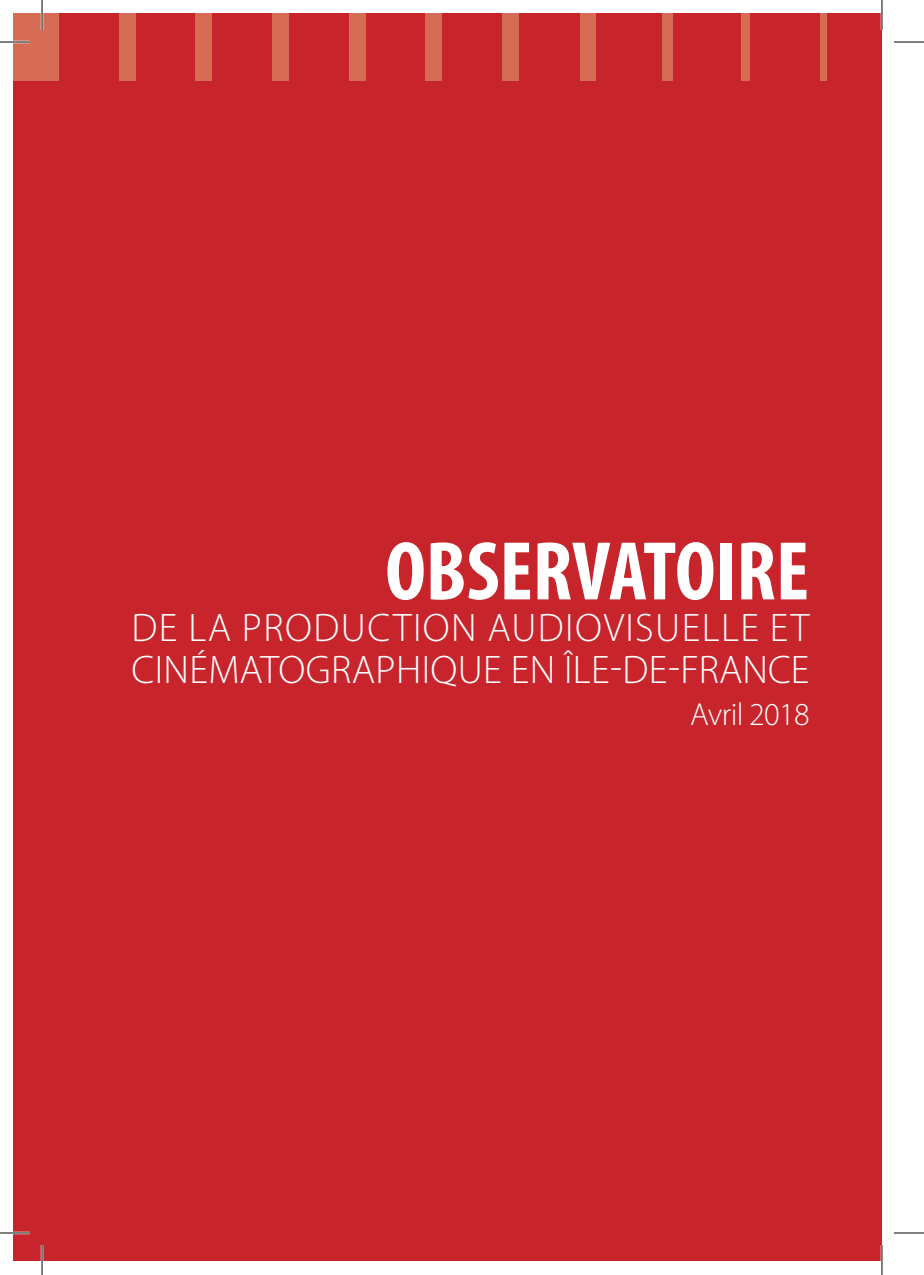
<style>
.page{position:relative;width:924px;height:1275px;background:#fff}
.page>*{position:absolute;margin:0;border:0;box-sizing:border-box;transform-origin:0 0}
.t1{font:700 condensed 84px "Myriad Pro";color:#fff}
.t2{font:300 40px/42px "Myriad Pro";letter-spacing:.01em;color:#fff}
.t3{font:300 32px "Myriad Pro";letter-spacing:-.02em;color:#fff}
</style>
<div class="page">
<div style="left:14px;top:14px;width:867px;height:1247px;background:#c8242b"></div>
<div style="left:14px;top:14px;width:45px;height:67px;background:#d66c54"></div>
<div style="left:119px;top:14px;width:17px;height:67px;background:#d66c54"></div>
<div style="left:195px;top:14px;width:17px;height:67px;background:#d66c54"></div>
<div style="left:271px;top:14px;width:17px;height:67px;background:#d66c54"></div>
<div style="left:348px;top:14px;width:17px;height:67px;background:#d66c54"></div>
<div style="left:424px;top:14px;width:17px;height:67px;background:#d66c54"></div>
<div style="left:502px;top:14px;width:17px;height:67px;background:#d66c54"></div>
<div style="left:579px;top:14px;width:16px;height:67px;background:#d66c54"></div>
<div style="left:662px;top:14px;width:10px;height:67px;background:#d66c54"></div>
<div style="left:740px;top:14px;width:9px;height:67px;background:#d66c54"></div>
<div style="left:819px;top:14px;width:6px;height:67px;background:#d66c54"></div>
<hr style="left:0;top:41px;width:30px;height:2px;background:#fff">
<hr style="left:0;top:1231px;width:30px;height:3px;background:#fff">
<hr style="left:41px;top:0;width:2px;height:30px;background:#fff">
<hr style="left:41px;top:1245px;width:2px;height:30px;background:#fff">
<hr style="left:880px;top:0;width:2px;height:30px;background:#fff">
<hr style="left:880px;top:1245px;width:2px;height:30px;background:#fff">
<hr style="left:0;top:42px;width:30px;height:1px;background:#000">
<hr style="left:893px;top:42px;width:30px;height:1px;background:#000">
<hr style="left:0;top:1232px;width:30px;height:1px;background:#000">
<hr style="left:893px;top:1232px;width:30px;height:1px;background:#000">
<hr style="left:42px;top:0;width:1px;height:30px;background:#000">
<hr style="left:42px;top:1245px;width:1px;height:30px;background:#000">
<hr style="left:881px;top:0;width:1px;height:30px;background:#000">
<hr style="left:881px;top:1245px;width:1px;height:30px;background:#000">
<h1 class="t1" style="left:385px;top:519px;width:425px">OBSERVATOIRE</h1>
<p class="t2" style="left:131px;top:608px;width:679px">DE LA PRODUCTION AUDIOVISUELLE ET<br>CINÉMATOGRAPHIQUE EN ÎLE-DE-FRANCE</p>
<p class="t3" style="left:690px;top:697px;width:121px">Avril 2018</p>
</div>
